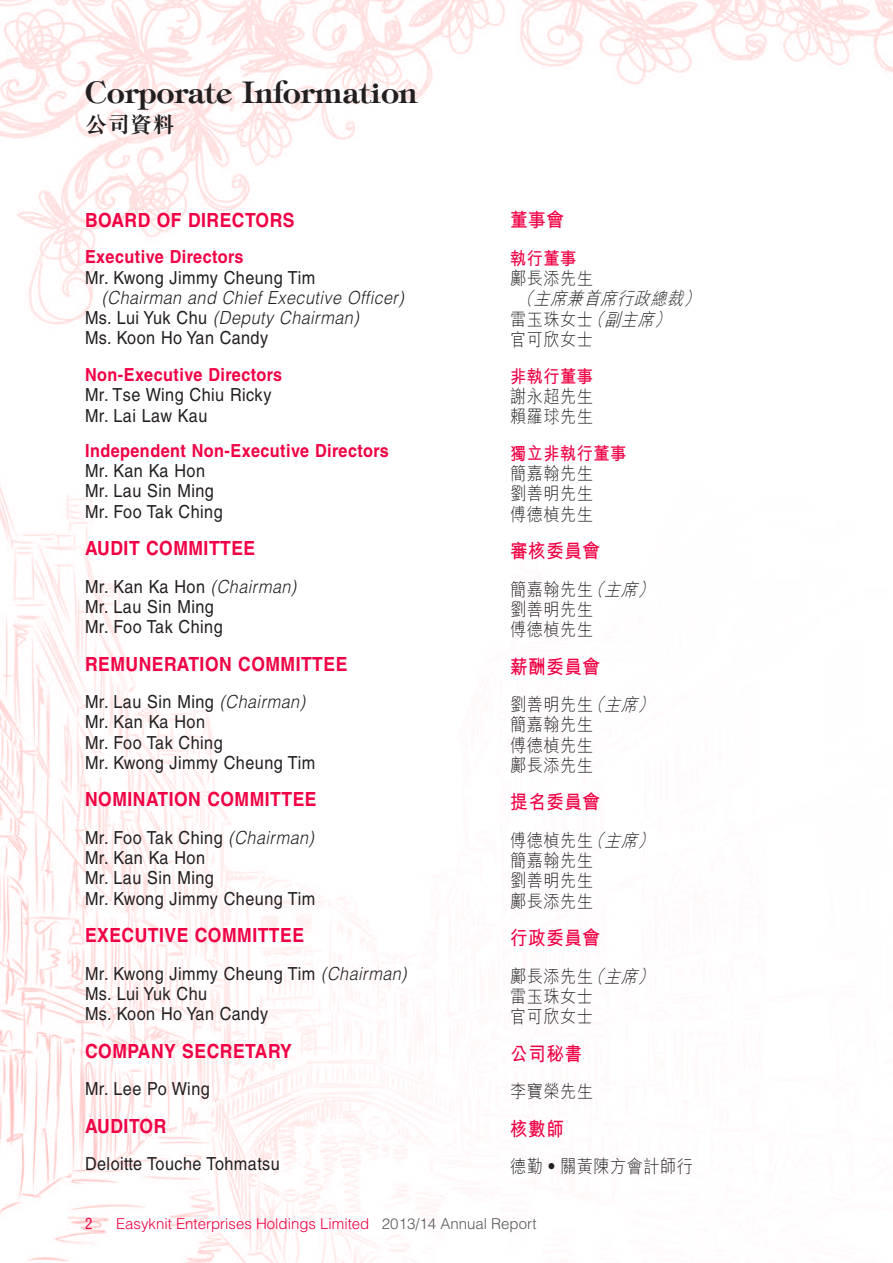
<style>
.page{position:relative;width:893px;height:1263px;background:#fff}
.page>*{position:absolute;margin:0;border:0;box-sizing:border-box;transform-origin:0 0}
.t1{font:600 30px "Tiffany Std";color:#231f20}
.t2{font:700 22.5px "M Sung HK";color:#231f20}
.t3{font:700 19.5px "Helvetica LT Std";letter-spacing:.03em;color:#f00044;scale:.9 1}
.t4{font:700 19.5px "M Hei HK";letter-spacing:.03em;color:#f00044;scale:.9 1}
.t5{font:18px/20.2px "Helvetica LT Std";letter-spacing:.03em;color:#231f20;scale:.9 1}
.t6{font:300 18px/20.2px "M Hei HK";letter-spacing:.03em;color:#231f20;scale:.9 1}
.t7{font:italic 300 18px/20.2px "Helvetica LT Std";letter-spacing:.03em;color:#231f20;scale:.9 1}
.t8{font:700 18px "Helvetica LT Std";letter-spacing:.03em;color:#f00044;scale:.9 1}
.t9{font:italic 300 18px/20.2px "M Hei HK";color:#231f20;scale:.9 1}
.t10{font:700 18px "M Hei HK";letter-spacing:.03em;color:#f00044;scale:.9 1}
.t11{font:300 15px "Helvetica LT Std";color:#f00044}
.t12{font:condensed 15px "Helvetica LT Std";color:#f00044}
.s1{font-weight:400;font-style:normal}
.s2{font-weight:300;font-style:italic}
.s3{font-style:normal}
.s4{font-style:italic}
.s5{color:#57585a}
</style>
<div class="page">
<img style="left:0;top:0;width:893px;height:1263px">
<h1 class="t1" style="left:85px;top:74px;width:334px">Corporate Information</h1>
<p class="t2" style="left:85px;top:109px;width:91px">公司資料</p>
<p class="t3" style="left:85px;top:208px;width:234px">BOARD OF DIRECTORS</p>
<p class="t8" style="left:85px;top:246px;width:178px">Executive Directors</p>
<p class="t5" style="left:85px;top:267px;width:257px">Mr. Kwong Jimmy Cheung Tim</p>
<p class="t7" style="left:85px;top:287px;width:356px;text-indent:17px">(Chairman and Chief Executive Officer)<br><span class="s1">Ms. Lui Yuk Chu</span> (Deputy Chairman)<br><span class="s1">Ms. Koon Ho Yan Candy</span></p>
<p class="t8" style="left:85px;top:364px;width:221px">Non-Executive Directors</p>
<p class="t5" style="left:85px;top:385px;width:209px">Mr. Tse Wing Chiu Ricky<br>Mr. Lai Law Kau</p>
<p class="t8" style="left:85px;top:440px;width:339px">Independent Non-Executive Directors</p>
<p class="t5" style="left:85px;top:461px;width:155px">Mr. Kan Ka Hon<br>Mr. Lau Sin Ming<br>Mr. Foo Tak Ching</p>
<p class="t3" style="left:85px;top:536px;width:191px">AUDIT COMMITTEE</p>
<p class="t5" style="left:85px;top:576px;width:236px">Mr. Kan Ka Hon <span class="s2">(Chairman)<br></span>Mr. Lau Sin Ming<br>Mr. Foo Tak Ching</p>
<p class="t3" style="left:85px;top:652px;width:293px">REMUNERATION COMMITTEE</p>
<p class="t5" style="left:85px;top:692px;width:257px">Mr. Lau Sin Ming <span class="s2">(Chairman)<br></span>Mr. Kan Ka Hon<br>Mr. Foo Tak Ching<br>Mr. Kwong Jimmy Cheung Tim</p>
<p class="t3" style="left:85px;top:788px;width:259px">NOMINATION COMMITTEE</p>
<p class="t5" style="left:85px;top:827px;width:257px">Mr. Foo Tak Ching <span class="s2">(Chairman)<br></span>Mr. Kan Ka Hon<br>Mr. Lau Sin Ming<br>Mr. Kwong Jimmy Cheung Tim</p>
<p class="t3" style="left:85px;top:923px;width:245px">EXECUTIVE COMMITTEE</p>
<p class="t5" style="left:85px;top:963px;width:359px">Mr. Kwong Jimmy Cheung Tim <span class="s2">(Chairman)<br></span>Ms. Lui Yuk Chu<br>Ms. Koon Ho Yan Candy</p>
<p class="t3" style="left:85px;top:1039px;width:231px">COMPANY SECRETARY</p>
<p class="t5" style="left:85px;top:1079px;width:140px">Mr. Lee Po Wing</p>
<p class="t3" style="left:85px;top:1114px;width:92px">AUDITOR</p>
<p class="t5" style="left:85px;top:1154px;width:218px">Deloitte Touche Tohmatsu</p>
<p class="t4" style="left:510px;top:205px;width:61px">董事會</p>
<p class="t10" style="left:510px;top:245px;width:75px">執行董事</p>
<p class="t6" style="left:510px;top:268px;width:94px">鄺長添先生</p>
<p class="t9" style="left:510px;top:288px;width:219px;text-indent:7px">（主席兼首席行政總裁）<span class="s3">雷玉珠女士</span>（副主席）<br><span class="s3">官可欣女士</span></p>
<p class="t10" style="left:510px;top:363px;width:94px">非執行董事</p>
<p class="t6" style="left:510px;top:385px;width:94px">謝永超先生賴羅球先生</p>
<p class="t10" style="left:510px;top:440px;width:131px">獨立非執行董事</p>
<p class="t6" style="left:510px;top:463px;width:94px;text-align:justify">簡嘉翰先生劉善明先生傅德楨先生</p>
<p class="t4" style="left:510px;top:537px;width:101px">審核委員會</p>
<p class="t6" style="left:510px;top:578px;width:168px">簡嘉翰先生<span class="s4">（主席）</span>劉善明先生<br>傅德楨先生</p>
<p class="t4" style="left:510px;top:652px;width:101px">薪酬委員會</p>
<p class="t6" style="left:510px;top:694px;width:168px">劉善明先生<span class="s4">（主席）</span>簡嘉翰先生<br>傅德楨先生<br>鄺長添先生</p>
<p class="t4" style="left:510px;top:788px;width:101px">提名委員會</p>
<p class="t6" style="left:510px;top:829px;width:168px">傅德楨先生<span class="s4">（主席）</span>簡嘉翰先生<br>劉善明先生<br>鄺長添先生</p>
<p class="t4" style="left:510px;top:924px;width:101px">行政委員會</p>
<p class="t6" style="left:510px;top:965px;width:168px">鄺長添先生<span class="s4">（主席）</span>雷玉珠女士<br>官可欣女士</p>
<p class="t4" style="left:510px;top:1039px;width:81px">公司秘書</p>
<p class="t6" style="left:510px;top:1081px;width:94px">李寶榮先生</p>
<p class="t4" style="left:510px;top:1114px;width:61px">核數師</p>
<p class="t6" style="left:510px;top:1156px;width:205px">德勤•關黃陳方會計師行</p>
<p class="t12" style="left:85px;top:1214px;width:9px">2</p>
<p class="t11" style="left:116px;top:1214px;width:422px">Easyknit Enterprises Holdings Limited <span class="s5">2013/14 Annual Report</span></p>
</div>
